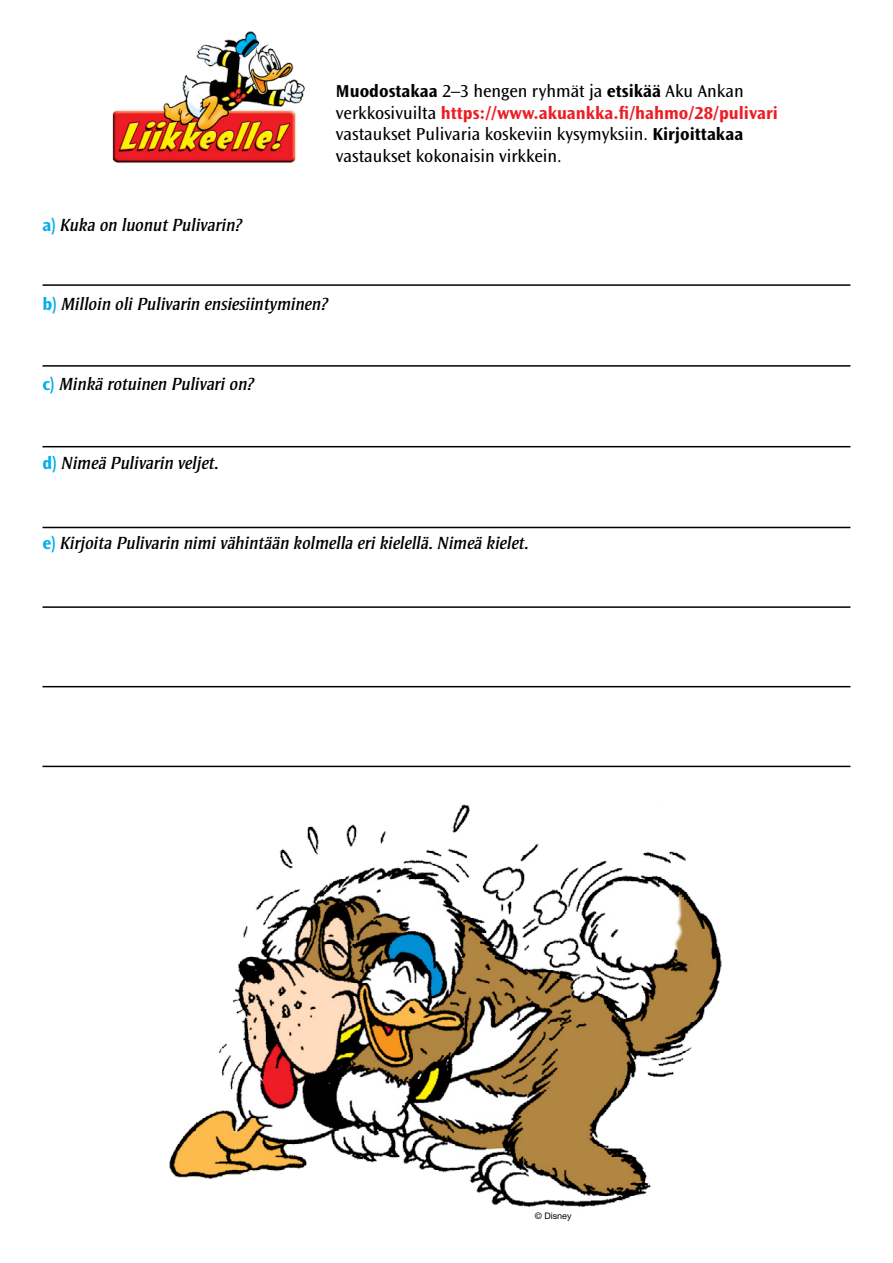
<style>
.page{position:relative;width:893px;height:1263px;background:#fff}
.page>*{position:absolute;margin:0;border:0;box-sizing:border-box;transform-origin:0 0}
.t1{font:18px/21.6px "Ocean Sans Std";color:#000}
.t2{font:italic 18px "Strayhorn MT Std";color:#000}
.t3{font:9px "Helvetica Neue LT Std";color:#000}
.s1{font-family:"Ocean Sans Std";font-weight:700;font-style:normal;color:#00aeef}
.s2{font-weight:700}
.s3{font-weight:700;color:#ed1d24}
</style>
<div class="page">
<img style="left:112px;top:31px;width:193px;height:132px">
<hr style="left:43px;top:284px;width:807px;height:2px;background:#000">
<hr style="left:43px;top:365px;width:807px;height:2px;background:#000">
<hr style="left:43px;top:446px;width:807px;height:1px;background:#000">
<hr style="left:43px;top:527px;width:807px;height:1px;background:#000">
<hr style="left:43px;top:606px;width:807px;height:2px;background:#000">
<hr style="left:43px;top:686px;width:807px;height:1px;background:#000">
<hr style="left:43px;top:766px;width:807px;height:1px;background:#000">
<img style="left:169px;top:804px;width:553px;height:403px">
<p class="t2" style="left:43px;top:214px;width:201px"><span class="s1">a)</span> Kuka on luonut Pulivarin?</p>
<p class="t1" style="left:336px;top:81px;width:444px"><span class="s2">Muodostakaa</span> 2–3 hengen ryhmät ja <span class="s2">etsikää</span> Aku Ankan verkkosivuilta <span class="s3">https://www.akuankka.fi/hahmo/28/pulivari </span>vastaukset Pulivaria koskeviin kysymyksiin. <span class="s2">Kirjoittakaa </span>vastaukset kokonaisin virkkein.</p>
<p class="t2" style="left:43px;top:294px;width:287px"><span class="s1">b)</span> Milloin oli Pulivarin ensiesiintyminen?</p>
<p class="t2" style="left:43px;top:373px;width:214px"><span class="s1">c)</span> Minkä rotuinen Pulivari on?</p>
<p class="t2" style="left:43px;top:453px;width:178px"><span class="s1">d)</span> Nimeä Pulivarin veljet.</p>
<p class="t2" style="left:43px;top:532px;width:488px"><span class="s1">e)</span> Kirjoita Pulivarin nimi vähintään kolmella eri kielellä. Nimeä kielet.</p>
<p class="t3" style="left:535px;top:1211px;width:38px">© Disney</p>
</div>
